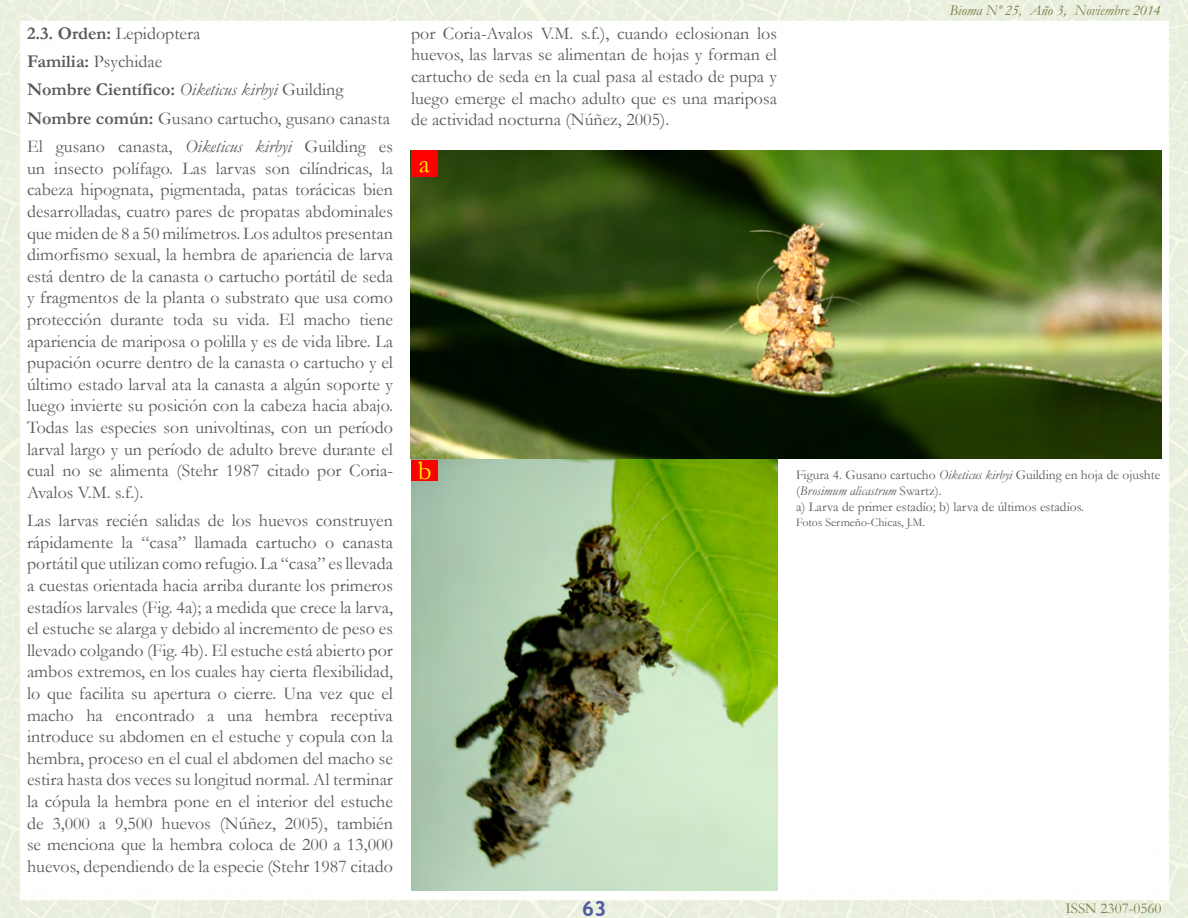
<style>
.page{position:relative;width:1188px;height:918px;background:#fff}
.page>*{position:absolute;margin:0;border:0;box-sizing:border-box;transform-origin:0 0}
.t1{font:27px "Garamond";color:#fff200}
.t2{font:700 21px "Trebuchet MS";color:#4f5b9e}
.t3{font:18px/21.6px "Garamond";color:#58595b;text-align:justify}
.t4{font:italic 15px "Garamond";color:#7b7b43}
.t5{font:15px "Garamond";color:#7b7b43}
.t6{font:13.5px/16.2px "Garamond";color:#58595b}
.t7{font:12px "Garamond";color:#58595b}
.s1{font-weight:700}
.s2{font-style:italic}
</style>
<div class="page">
<img style="left:0;top:0;width:1188px;height:918px">
<img style="left:411px;top:150px;width:750px;height:309px">
<img style="left:411px;top:460px;width:367px;height:431px">
<div style="left:411px;top:150px;width:27px;height:27px;background:#f00"></div>
<div style="left:411px;top:460px;width:27px;height:21px;background:#f00"></div>
<p class="t3" style="left:27px;top:18px;width:368px;line-height:28.3px;text-align:left"><span class="s1">2.3. Orden:</span> Lepidoptera<br><span class="s1">Familia:</span> Psychidae<br><span class="s1">Nombre Científico:</span> <span class="s2">Oiketicus kirbyi</span> Guilding <span class="s1">Nombre común:</span> Gusano cartucho, gusano canasta El gusano canasta, <span class="s2">Oiketicus kirbyi</span> Guilding es</p>
<p class="t3" style="left:27px;top:157px;width:368px">un insecto polífago. Las larvas son cilíndricas, la cabeza hipognata, pigmentada, patas torácicas bien desarrolladas, cuatro pares de propatas abdominales que miden de 8 a 50 milímetros. Los adultos presentan dimorfismo sexual, la hembra de apariencia de larva está dentro de la canasta o cartucho portátil de seda y fragmentos de la planta o substrato que usa como protección durante toda su vida. El macho tiene apariencia de mariposa o polilla y es de vida libre. La pupación ocurre dentro de la canasta o cartucho y el último estado larval ata la canasta a algún soporte y luego invierte su posición con la cabeza hacia abajo.<br>Todas las especies son univoltinas, con un período larval largo y un período de adulto breve durante el cual no se alimenta (Stehr 1987 citado por Coria-Avalos V.M. s.f.).</p>
<p class="t3" style="left:27px;top:509px;width:368px">Las larvas recién salidas de los huevos construyen rápidamente la “casa” llamada cartucho o canasta portátil que utilizan como refugio. La “casa” es llevada a cuestas orientada hacia arriba durante los primeros estadíos larvales (Fig. 4a); a medida que crece la larva, el estuche se alarga y debido al incremento de peso es llevado colgando (Fig. 4b). El estuche está abierto por ambos extremos, en los cuales hay cierta flexibilidad, lo que facilita su apertura o cierre. Una vez que el macho ha encontrado a una hembra receptiva introduce su abdomen en el estuche y copula con la hembra, proceso en el cual el abdomen del macho se estira hasta dos veces su longitud normal. Al terminar la cópula la hembra pone en el interior del estuche de 3,000 a 9,500 huevos (Núñez, 2005), también se menciona que la hembra coloca de 200 a 13,000 huevos, dependiendo de la especie (Stehr 1987 citado</p>
<p class="t3" style="left:411px;top:22px;width:368px">por Coria-Avalos V.M. s.f.), cuando eclosionan los huevos, las larvas se alimentan de hojas y forman el cartucho de seda en la cual pasa al estado de pupa y luego emerge el macho adulto que es una mariposa de actividad nocturna (Núñez, 2005).</p>
<h1 class="t1" style="left:419px;top:146px;width:12px">a</h1>
<p class="t4" style="left:950px;top:0;width:213px">Bioma Nº 25, Año 3, Noviembre 2014</p>
<h1 class="t1" style="left:418px;top:452px;width:15px">b</h1>
<p class="t6" style="left:796px;top:466px;width:366px">Figura 4. Gusano cartucho <span class="s2">Oiketicus kirbyi</span> Guilding en hoja de ojushte (<span class="s2">Brosimum alicastrum</span> Swartz).<br>a) Larva de primer estadío; b) larva de últimos estadíos.</p>
<p class="t7" style="left:796px;top:514px;width:131px">Fotos Sermeño-Chicas, J.M.</p>
<p class="t2" style="left:582px;top:895px;width:26px">63</p>
<p class="t5" style="left:1066px;top:898px;width:97px">ISSN 2307-0560</p>
</div>
